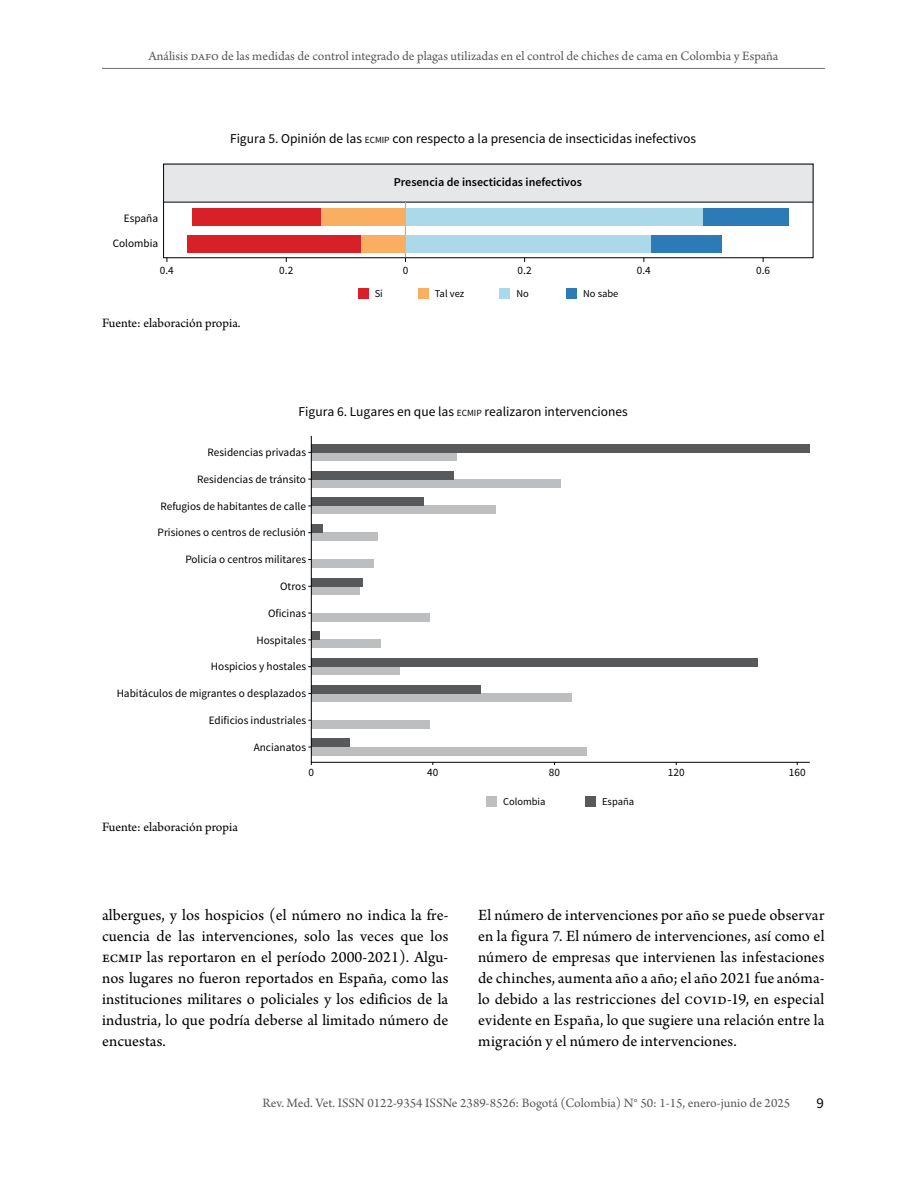
<style>
.page{position:relative;width:918px;height:1188px;background:#fff}
.page>*{position:absolute;margin:0;border:0;box-sizing:border-box;transform-origin:0 0}
.t1{font:16.5px/21px "Arno Pro";letter-spacing:.005em;color:#000;text-align:justify}
.t2{font:15px "Source Sans Pro";color:#000}
.t3{font:13.5px "Arno Pro";color:#58595b}
.t4{font:13.5px "Source Sans Pro";color:#000}
.t5{font:13.5px "Arno Pro";color:#000}
.t6{font:600 12px "Source Sans Pro";color:#000}
.t7{font:11.25px "Source Sans Pro";color:#000}
.t8{font:10.5px "Source Sans Pro";color:#000}
.s1{font-size:9.45px}
</style>
<div class="page">
<hr style="left:102px;top:68px;width:723px;height:1px;background:#6d6e71">
<div style="left:164px;top:164px;width:649px;height:38px;background:#e6e7e8"></div>
<div style="left:163px;top:164px;width:650px;height:94px;border:1px solid #000"></div>
<hr style="left:164px;top:202px;width:649px;height:1px;background:#000">
<hr style="left:405px;top:202px;width:1px;height:56px;background:#a7a9ac">
<div style="left:406px;top:209px;width:297px;height:17px;background:#acd9e9"></div>
<div style="left:406px;top:235px;width:245px;height:17px;background:#acd9e9"></div>
<div style="left:320px;top:209px;width:86px;height:17px;background:#faae61"></div>
<div style="left:361px;top:235px;width:45px;height:17px;background:#faae61"></div>
<div style="left:192px;top:209px;width:128px;height:17px;background:#d72027"></div>
<div style="left:187px;top:235px;width:174px;height:17px;background:#d72027"></div>
<div style="left:703px;top:209px;width:86px;height:17px;background:#2c7bb7"></div>
<div style="left:651px;top:235px;width:71px;height:17px;background:#2c7bb7"></div>
<div style="left:567px;top:289px;width:10px;height:10px;background:#2c7bb7"></div>
<div style="left:500px;top:289px;width:10px;height:10px;background:#acd9e9"></div>
<div style="left:418px;top:289px;width:11px;height:10px;background:#faae61"></div>
<div style="left:358px;top:289px;width:10px;height:10px;background:#d72027"></div>
<hr style="left:311px;top:762px;width:499px;height:1px;background:#000">
<div style="left:311px;top:452px;width:146px;height:8px;background:#bcbec0"></div>
<div style="left:311px;top:479px;width:250px;height:8px;background:#bcbec0"></div>
<div style="left:311px;top:506px;width:185px;height:8px;background:#bcbec0"></div>
<div style="left:311px;top:533px;width:67px;height:8px;background:#bcbec0"></div>
<div style="left:311px;top:586px;width:49px;height:8px;background:#bcbec0"></div>
<div style="left:311px;top:640px;width:70px;height:8px;background:#bcbec0"></div>
<div style="left:311px;top:667px;width:88px;height:8px;background:#bcbec0"></div>
<div style="left:311px;top:693px;width:261px;height:9px;background:#bcbec0"></div>
<div style="left:311px;top:747px;width:276px;height:8px;background:#bcbec0"></div>
<div style="left:311px;top:720px;width:119px;height:8px;background:#bcbec0"></div>
<div style="left:311px;top:613px;width:119px;height:8px;background:#bcbec0"></div>
<div style="left:311px;top:559px;width:63px;height:9px;background:#bcbec0"></div>
<div style="left:311px;top:444px;width:499px;height:8px;background:#58595b"></div>
<div style="left:311px;top:471px;width:143px;height:8px;background:#58595b"></div>
<div style="left:311px;top:498px;width:112px;height:8px;background:#58595b"></div>
<div style="left:311px;top:525px;width:12px;height:8px;background:#58595b"></div>
<div style="left:311px;top:578px;width:52px;height:8px;background:#58595b"></div>
<div style="left:311px;top:632px;width:9px;height:8px;background:#58595b"></div>
<div style="left:311px;top:659px;width:447px;height:8px;background:#58595b"></div>
<div style="left:311px;top:685px;width:170px;height:8px;background:#58595b"></div>
<div style="left:311px;top:739px;width:39px;height:8px;background:#58595b"></div>
<hr style="left:311px;top:436px;width:1px;height:329px;background:#000">
<div style="left:586px;top:796px;width:10px;height:11px;background:#58595b"></div>
<div style="left:487px;top:796px;width:10px;height:11px;background:#bcbec0"></div>
<p class="t3" style="left:149px;top:48px;width:631px">Análisis dafo de las medidas de control integrado de plagas utilizadas en el control de chiches de cama en Colombia y España</p>
<p class="t4" style="left:230px;top:130px;width:468px">Figura 5. Opinión de las <span class="s1">ECMIP</span> con respecto a la presencia de insecticidas inefectivos</p>
<p class="t7" style="left:124px;top:211px;width:36px">España</p>
<p class="t7" style="left:113px;top:236px;width:47px">Colombia</p>
<p class="t6" style="left:394px;top:174px;width:189px">Presencia de insecticidas inefectivos</p>
<p class="t7" style="left:160px;top:263px;width:15px">0.4</p>
<p class="t7" style="left:279px;top:263px;width:15px">0.2</p>
<p class="t7" style="left:403px;top:263px;width:7px">0</p>
<p class="t7" style="left:518px;top:263px;width:15px">0.2</p>
<p class="t7" style="left:637px;top:263px;width:15px">0.4</p>
<p class="t7" style="left:756px;top:263px;width:15px">0.6</p>
<p class="t8" style="left:375px;top:287px;width:10px">Sí</p>
<p class="t8" style="left:435px;top:287px;width:31px">Tal vez</p>
<p class="t8" style="left:516px;top:287px;width:14px">No</p>
<p class="t8" style="left:583px;top:287px;width:37px">No sabe</p>
<p class="t5" style="left:102px;top:315px;width:140px">Fuente: elaboración propia.</p>
<p class="t4" style="left:299px;top:403px;width:331px">Figura 6. Lugares en que las <span class="s1">ECMIP</span> realizaron intervenciones</p>
<p class="t7" style="left:208px;top:445px;width:100px">Residencias privadas</p>
<p class="t7" style="left:197px;top:472px;width:110px">Residencias de tránsito</p>
<p class="t7" style="left:160px;top:499px;width:147px">Refugios de habitantes de calle</p>
<p class="t7" style="left:158px;top:526px;width:150px">Prisiones o centros de reclusión</p>
<p class="t7" style="left:185px;top:552px;width:122px">Policía o centros militares</p>
<p class="t7" style="left:280px;top:579px;width:27px">Otros</p>
<p class="t7" style="left:268px;top:606px;width:39px">Oficinas</p>
<p class="t7" style="left:256px;top:633px;width:51px">Hospitales</p>
<p class="t7" style="left:211px;top:660px;width:97px">Hospicios y hostales</p>
<p class="t7" style="left:117px;top:686px;width:191px">Habitáculos de migrantes o desplazados</p>
<p class="t7" style="left:209px;top:713px;width:99px">Edificios industriales</p>
<p class="t7" style="left:254px;top:740px;width:54px">Ancianatos</p>
<p class="t5" style="left:102px;top:819px;width:137px">Fuente: elaboración propia</p>
<p class="t7" style="left:309px;top:765px;width:7px">0</p>
<p class="t7" style="left:427px;top:765px;width:13px">40</p>
<p class="t7" style="left:549px;top:765px;width:13px">80</p>
<p class="t7" style="left:668px;top:765px;width:18px">120</p>
<p class="t7" style="left:789px;top:765px;width:18px">160</p>
<p class="t8" style="left:503px;top:795px;width:44px">Colombia</p>
<p class="t8" style="left:602px;top:795px;width:34px">España</p>
<p class="t1" style="left:102px;top:905px;width:348px">albergues, y los hospicios (el número no indica la fre&shy;cuencia de las intervenciones, solo las veces que los ecmip las reportaron en el período 2000-2021). Algu&shy;nos lugares no fueron reportados en España, como las instituciones militares o policiales y los edificios de la industria, lo que podría deberse al limitado número de encuestas.</p>
<p class="t1" style="left:478px;top:905px;width:348px">El número de intervenciones por año se puede observar en la figura 7. El número de intervenciones, así como el número de empresas que intervienen las infestaciones de chinches, aumenta año a año; el año 2021 fue anóma&shy;lo debido a las restricciones del covid-19, en especial evidente en España, lo que sugiere una relación entre la migración y el número de intervenciones.</p>
<p class="t3" style="left:262px;top:1095px;width:529px">Rev. Med. Vet. ISSN 0122-9354 ISSNe 2389-8526: Bogotá (Colombia) N° 50: 1-15, enero-junio de 2025</p>
<p class="t2" style="left:817px;top:1093px;width:9px">9</p>
</div>
